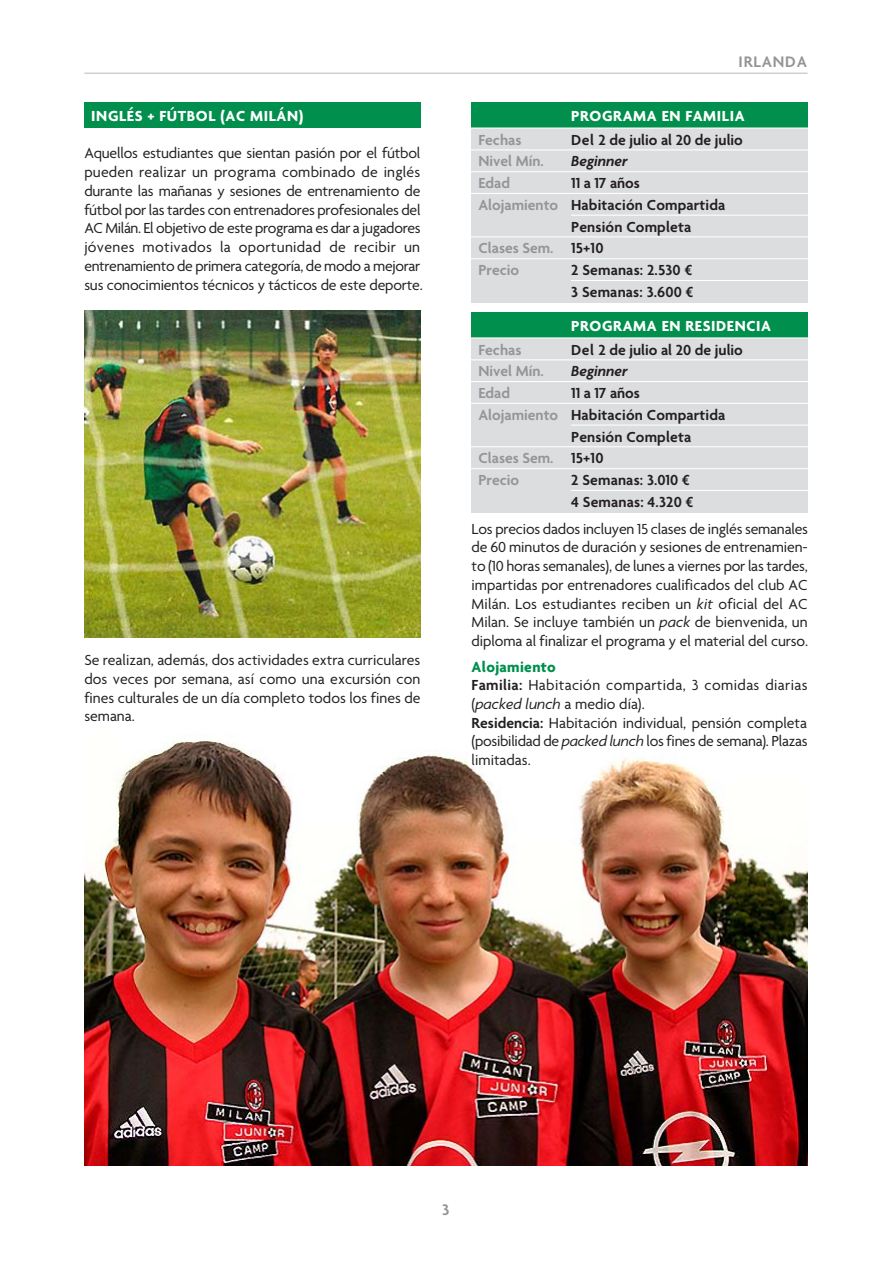
<style>
.page{position:relative;width:893px;height:1263px;background:#fff}
.page>*{position:absolute;margin:0;border:0;box-sizing:border-box;transform-origin:0 0}
.t1{font:600 16.5px "Agenda";letter-spacing:.05em;color:#939598}
.t2{font:15.75px/18.8px "Agenda";letter-spacing:-.01em;color:#231f20}
.t3{font:600 15.75px/21.8px "Agenda";letter-spacing:.01em;color:#231f20}
.t4{font:600 15.75px/21.8px "Agenda";color:#939598}
.t5{font:700 15.75px "Agenda";letter-spacing:.04em;color:#fff}
.t6{font:italic 600 15.75px "Agenda";color:#231f20}
.s1{font-style:italic}
.s2{font-weight:700;color:#008f4d}
.s3{font-weight:600}
</style>
<div class="page">
<img style="left:84px;top:739px;width:723px;height:427px">
<hr style="left:84px;top:73px;width:723px;height:1px;background:#bcbdc0">
<div style="left:84px;top:103px;width:336px;height:25px;background:#008f4d"></div>
<div style="left:471px;top:104px;width:336px;height:198px;background:#dcdddf"></div>
<div style="left:471px;top:103px;width:336px;height:25px;background:#008f4d"></div>
<hr style="left:467px;top:149px;width:344px;height:1px;background:#fff">
<hr style="left:467px;top:171px;width:344px;height:1px;background:#fff">
<hr style="left:467px;top:193px;width:344px;height:1px;background:#fff">
<hr style="left:571px;top:215px;width:240px;height:1px;background:#fff">
<hr style="left:467px;top:128px;width:344px;height:1px;background:#fff">
<hr style="left:467px;top:258px;width:344px;height:1px;background:#fff">
<hr style="left:571px;top:280px;width:240px;height:1px;background:#fff">
<hr style="left:467px;top:236px;width:344px;height:1px;background:#fff">
<div style="left:471px;top:314px;width:336px;height:198px;background:#dcdddf"></div>
<div style="left:471px;top:313px;width:336px;height:25px;background:#008f4d"></div>
<hr style="left:467px;top:359px;width:344px;height:1px;background:#fff">
<hr style="left:467px;top:381px;width:344px;height:1px;background:#fff">
<hr style="left:467px;top:403px;width:344px;height:1px;background:#fff">
<hr style="left:571px;top:425px;width:240px;height:1px;background:#fff">
<hr style="left:467px;top:337px;width:344px;height:1px;background:#fff">
<hr style="left:467px;top:468px;width:344px;height:1px;background:#fff">
<hr style="left:571px;top:490px;width:240px;height:1px;background:#fff">
<hr style="left:467px;top:446px;width:344px;height:1px;background:#fff">
<img style="left:84px;top:310px;width:336px;height:327px">
<p class="t1" style="left:738px;top:52px;width:70px">IRLANDA</p>
<p class="t5" style="left:91px;top:106px;width:213px">INGLÉS + FÚTBOL (AC MILÁN)</p>
<p class="t5" style="left:571px;top:106px;width:175px">PROGRAMA EN FAMILIA</p>
<p class="t3" style="left:571px;top:128px;width:173px">Del 2 de julio al 20 de julio</p>
<p class="t6" style="left:571px;top:152px;width:58px">Beginner</p>
<p class="t3" style="left:571px;top:172px;width:156px">11 a 17 años<br>Habitación Compartida<br>Pensión Completa<br>15+10<br>2 Semanas: 2.530 ¤<br>3 Semanas: 3.600 ¤</p>
<p class="t4" style="left:478px;top:128px;width:81px">Fechas<br>Nivel Mín.<br>Edad<br>Alojamiento</p>
<p class="t4" style="left:478px;top:237px;width:77px">Clases Sem.<br>Precio</p>
<p class="t2" style="left:84px;top:144px;width:340px">Aquellos estudiantes que sientan pasión por el fútbol pueden realizar un programa combinado de inglés durante las mañanas y sesiones de entrenamiento de fútbol por las tardes con entrenadores profesionales del AC Milán. El objetivo de este programa es dar a jugadores jóvenes motivados la oportunidad de recibir un entrenamiento de primera categoría, de modo a mejorar sus conocimientos técnicos y tácticos de este deporte.</p>
<p class="t2" style="left:84px;top:651px;width:337px;text-align:justify">Se realizan, además, dos actividades extra curriculares dos veces por semana, así como una excursión con fines culturales de un día completo todos los fines de semana.</p>
<p class="t4" style="left:478px;top:338px;width:81px">Fechas<br>Nivel Mín.<br>Edad<br>Alojamiento</p>
<p class="t4" style="left:478px;top:447px;width:77px">Clases Sem.<br>Precio</p>
<p class="t5" style="left:571px;top:316px;width:201px">PROGRAMA EN RESIDENCIA</p>
<p class="t3" style="left:571px;top:338px;width:173px">Del 2 de julio al 20 de julio</p>
<p class="t6" style="left:571px;top:362px;width:58px">Beginner</p>
<p class="t3" style="left:571px;top:382px;width:156px">11 a 17 años<br>Habitación Compartida<br>Pensión Completa<br>15+10<br>2 Semanas: 3.010 ¤<br>4 Semanas: 4.320 ¤</p>
<p class="t2" style="left:471px;top:519px;width:338px;text-align:justify">Los precios dados incluyen 15 clases de inglés semanales de 60 minutos de duración y sesiones de entrenamien&shy;to (10 horas semanales), de lunes a viernes por las tardes, impartidas por entrenadores cualificados del club AC Milán. Los estudiantes reciben un <span class="s1">kit</span> oficial del AC Milan. Se incluye también un <span class="s1">pack</span> de bienvenida, un diploma al finalizar el programa y el material del curso.</p>
<p class="t2" style="left:471px;top:657px;width:337px"><span class="s2">Alojamiento<br></span><span class="s3">Familia:</span> Habitación compartida, 3 comidas diarias (<span class="s1">packed lunch</span> a medio día).<br><span class="s3">Residencia:</span> Habitación individual, pensión completa (posibilidad de <span class="s1">packed lunch</span> los fines de semana). Plazas limitadas.</p>
<p class="t1" style="left:442px;top:1200px;width:9px">3</p>
</div>
